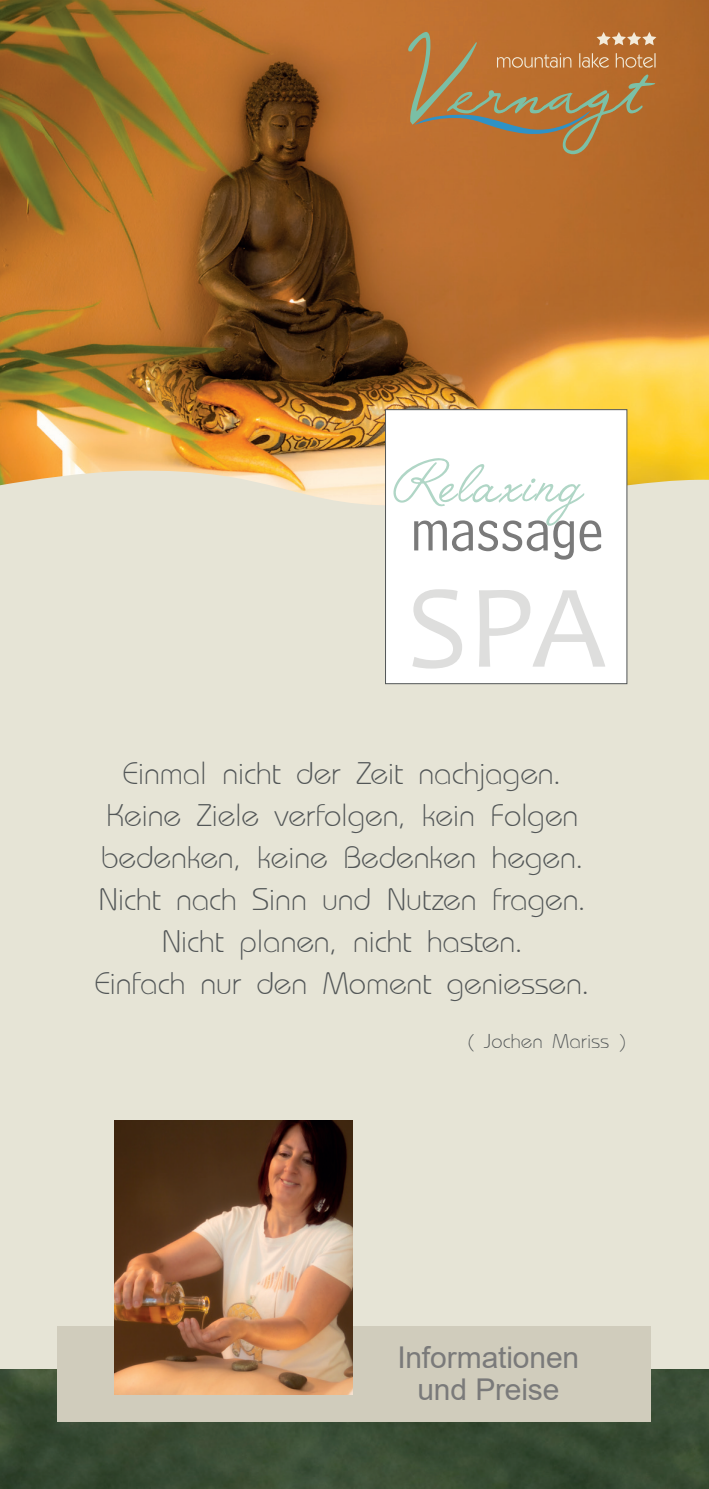
<style>
.page{position:relative;width:709px;height:1489px;background:#fff}
.page>*{position:absolute;margin:0;border:0;box-sizing:border-box;transform-origin:0 0}
.t1{font:120px "Candara";color:#dededd}
.t2{font:75px "Angelface";letter-spacing:.015em;color:#b0d6c6}
.t3{font:60px "Bell Centennial BT Address";letter-spacing:-.005em;color:#7a7a7a}
.t4{font:300 35px/42px "Bauhaus";color:#525657;text-align:center}
.t5{font:30px/32px "Arial";letter-spacing:-.005em;color:#7a7a7a;text-align:center}
.t6{font:300 22.5px "Bauhaus";letter-spacing:.01em;color:#525657}
</style>
<div class="page">
<div style="left:0;top:0;width:709px;height:1488px;background:#e6e4d6"></div>
<img style="left:0;top:0;width:709px;height:508px">
<div style="left:385px;top:409px;width:242px;height:275px;background:#fff;border:1px solid #525657"></div>
<img style="left:0;top:1369px;width:709px;height:119px">
<div style="left:58px;top:1326px;width:593px;height:95px;background:#d0ccbc"></div>
<img style="left:114px;top:1120px;width:238px;height:274px">
<svg style="left:408px;top:32px;width:248px;height:122px;background:#b27941"></svg>
<h2 class="t2" style="left:392px;top:441px;width:191px">Relaxing</h2>
<h3 class="t3" style="left:410px;top:495px;width:195px">massage</h3>
<h1 class="t1" style="left:406px;top:552px;width:201px">SPA</h1>
<p class="t4" style="left:95px;top:754px;width:496px">Einmal nicht der Zeit nachjagen.<br>Keine Ziele verfolgen, kein Folgen bedenken, keine Bedenken hegen.<br>Nicht nach Sinn und Nutzen fragen.<br>Nicht planen, nicht hasten.<br>Einfach nur den Moment genießssen.</p>
<p class="t6" style="left:467px;top:1032px;width:162px">( Jochen Mariss )</p>
<p class="t5" style="left:397px;top:1341px;width:183px">Informationen und Preise</p>
</div>
